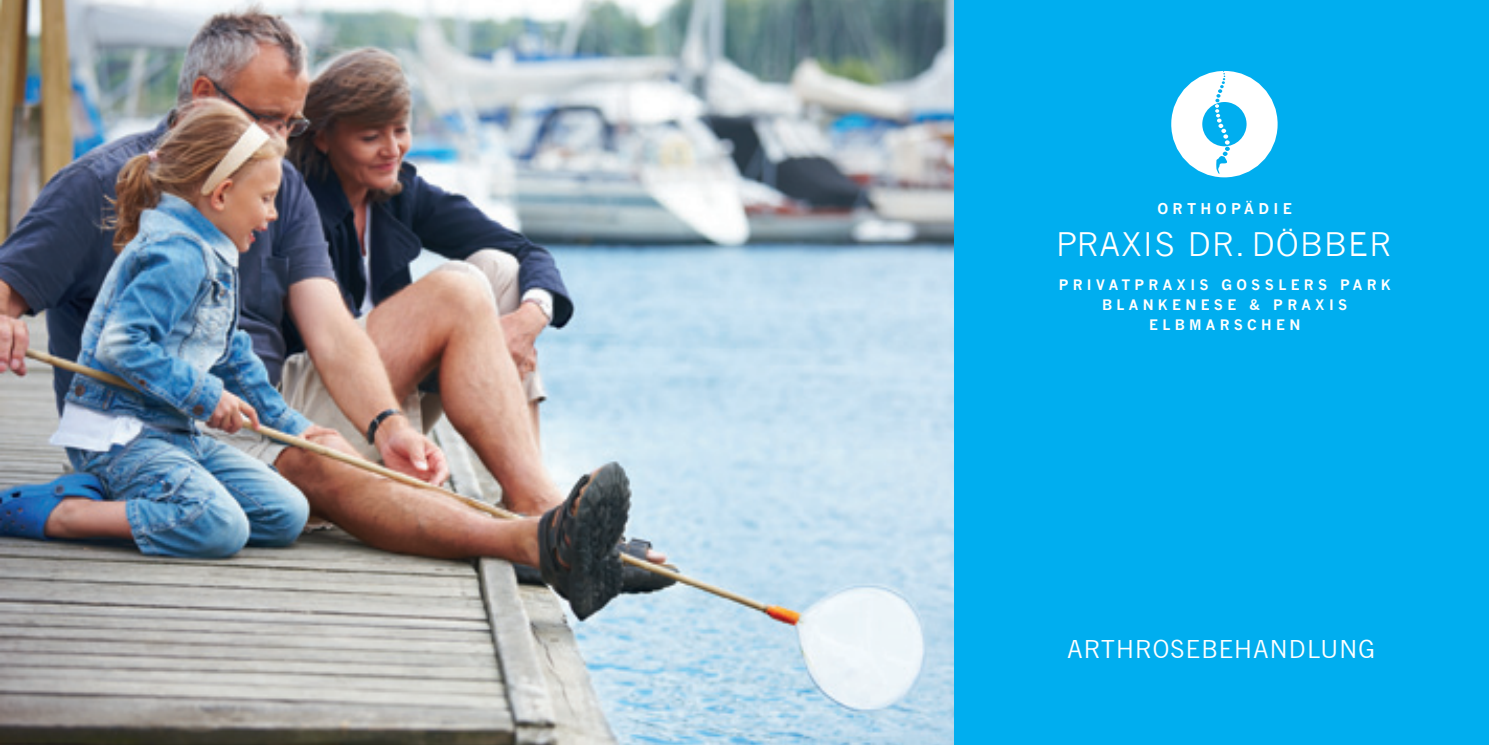
<style>
.page{position:relative;width:1489px;height:745px;background:#fff}
.page>*{position:absolute;margin:0;border:0;box-sizing:border-box;transform-origin:0 0}
.t1{font:31.75px "News Gothic";letter-spacing:.04em;color:#fff}
.t2{font:25px "News Gothic BT";letter-spacing:.05em;color:#fff}
.t3{font:700 14.5px "News Gothic";letter-spacing:.3em;color:#fff}
.t4{font:700 14px/19.8px "News Gothic";letter-spacing:.3em;color:#fff;text-align:center}
</style>
<div class="page">
<div style="left:953px;top:0;width:535px;height:744px;background:#00aeef"></div>
<img style="left:0;top:0;width:953px;height:744px">
<div style="left:1170px;top:71px;width:107px;height:107px;border:31px solid #fff;border-radius:50%"></div>
<svg style="left:1214px;top:71px;width:15px;height:103px"></svg>
<p class="t3" style="left:1157px;top:199px;width:136px">ORTHOPÄDIE</p>
<h1 class="t1" style="left:1056px;top:225px;width:336px">PRAXIS DR. DÖBBER</h1>
<p class="t4" style="left:1058px;top:274px;width:333px">PRIVATP RAXIS GOSSLERS PARK<br>BLANKENESE &amp; PRAXIS<br>E LB MARSCHEN</p>
<h2 class="t2" style="left:1067px;top:633px;width:309px">ARTHROSEBEHANDLUNG</h2>
</div>
